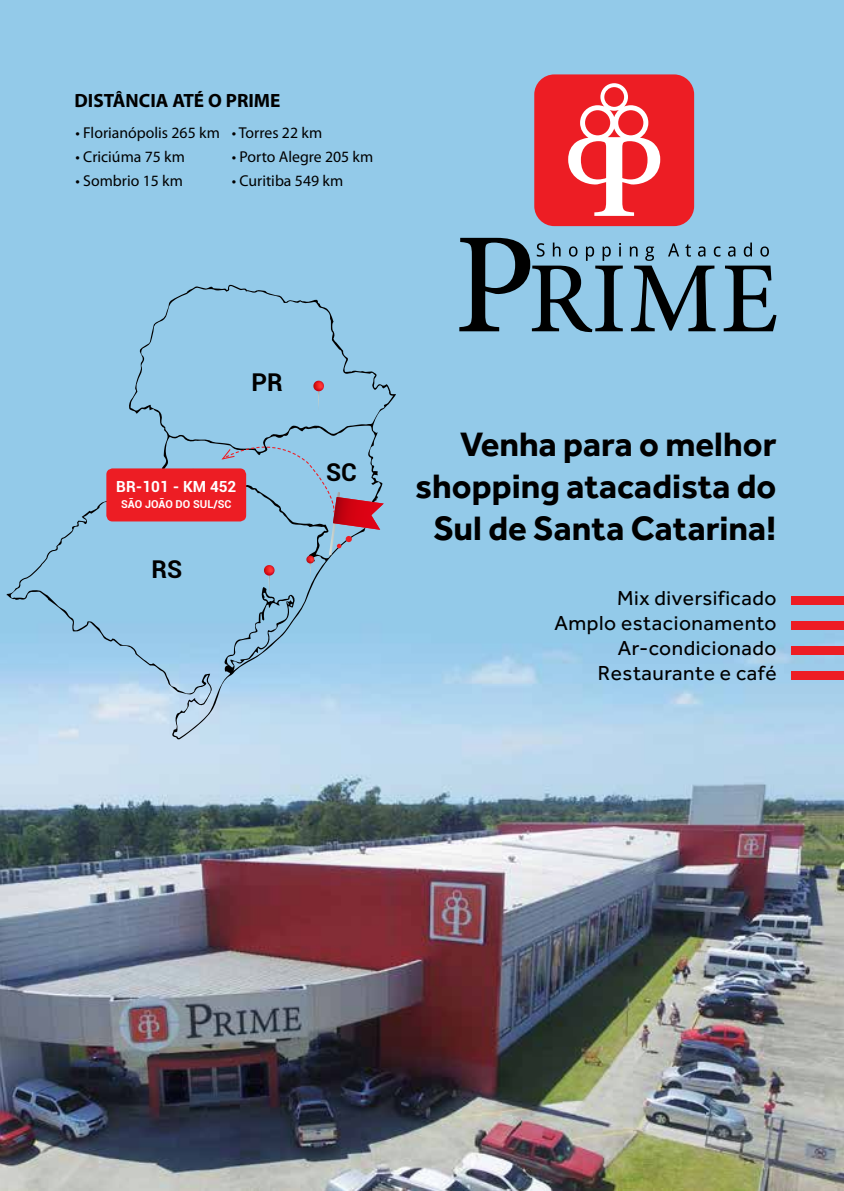
<style>
.page{position:relative;width:844px;height:1191px;background:#fff}
.page>*{position:absolute;margin:0;border:0;box-sizing:border-box;transform-origin:0 0}
.t1{font:700 35px/42px "Effra";color:#000;text-align:right}
.t2{font:700 24.5px "Roboto";color:#000}
.t3{font:21px/25.2px "Effra";letter-spacing:.025em;color:#000;text-align:right}
.t4{font:700 19.25px "Myriad Pro";color:#000}
.t5{font:15.75px "Myriad Pro";color:#000}
.t6{font:700 15.22px "Roboto";color:#fff}
.t7{font:700 10.85px "Roboto";color:#fff}
</style>
<div class="page">
<img style="left:0;top:0;width:843px;height:1191px">
<svg style="left:6px;top:284px;width:390px;height:456px;fill:#93cae9"></svg>
<img style="left:329px;top:530px;width:11px;height:25px">
<svg style="left:220px;top:435px;width:163px;height:95px"></svg>
<svg style="left:264px;top:565px;width:10px;height:30px"></svg>
<svg style="left:313px;top:381px;width:11px;height:30px"></svg>
<svg style="left:306px;top:555px;width:8px;height:23px"></svg>
<div style="left:345px;top:536px;width:7px;height:6px;background:#ed1d24;border-radius:50%"></div>
<svg style="left:337px;top:544px;width:4px;height:4px"></svg>
<div style="left:106px;top:468px;width:140px;height:53px;background:#ed1d24;border-radius:6px"></div>
<div style="left:534px;top:74px;width:160px;height:152px;background:#ed1d24;border-radius:20px"></div>
<svg style="left:459px;top:238px;width:163px;height:94px"></svg>
<svg style="left:629px;top:242px;width:147px;height:89px"></svg>
<svg style="left:568px;top:83px;width:92px;height:133px"></svg>
<div style="left:791px;top:596px;width:52px;height:8px;background:#ed1d24"></div>
<div style="left:791px;top:620px;width:52px;height:9px;background:#ed1d24"></div>
<div style="left:791px;top:646px;width:52px;height:9px;background:#ed1d24"></div>
<div style="left:791px;top:671px;width:52px;height:9px;background:#ed1d24"></div>
<p class="t4" style="left:74px;top:88px;width:207px">DISTÂNCIA ATÉ O PRIME</p>
<p class="t5" style="left:232px;top:123px;width:92px">• Torres 22 km</p>
<p class="t5" style="left:232px;top:147px;width:143px">• Porto Alegre 205 km</p>
<p class="t5" style="left:232px;top:171px;width:113px">• Curitiba 549 km</p>
<p class="t5" style="left:75px;top:123px;width:146px">• Florianópolis 265 km</p>
<p class="t5" style="left:75px;top:147px;width:111px">• Criciúma 75 km</p>
<p class="t5" style="left:75px;top:171px;width:109px">• Sombrio 15 km</p>
<h2 class="t2" style="left:251px;top:364px;width:33px">PR</h2>
<p class="t6" style="left:116px;top:475px;width:122px">BR-101 - KM 452</p>
<p class="t7" style="left:121px;top:496px;width:112px">SÃO JOÃO DO SUL/SC</p>
<h2 class="t2" style="left:151px;top:551px;width:32px">RS</h2>
<h2 class="t2" style="left:326px;top:455px;width:32px">SC</h2>
<h1 class="t1" style="left:415px;top:422px;width:362px">Venha para o melhor shopping atacadista do<br>Sul de Santa Catarina!</h1>
<h3 class="t3" style="left:554px;top:584px;width:223px">Mix diversificado<br>Amplo estacionamento<br>Ar-condicionado<br>Restaurante e café</h3>
</div>
